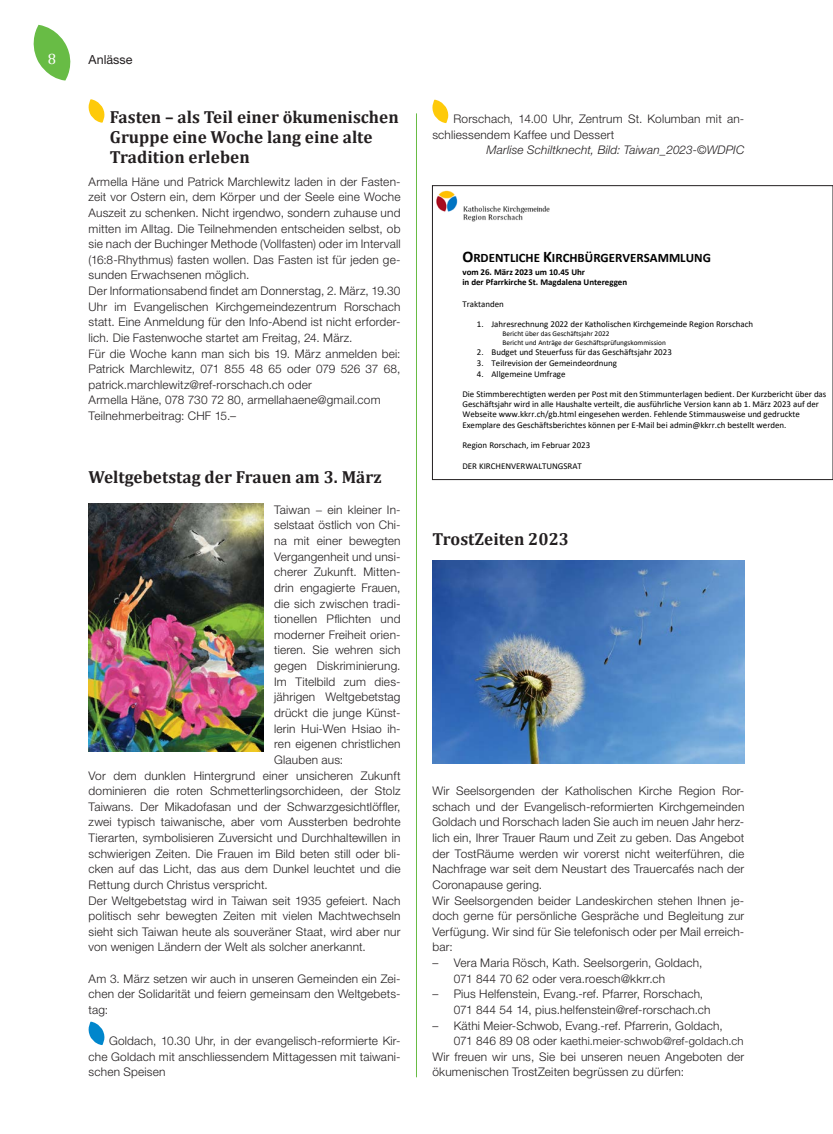
<style>
.page{position:relative;width:833px;height:1134px;background:#fff}
.page>*{position:absolute;margin:0;border:0;box-sizing:border-box;transform-origin:0 0}
.t1{font:700 17.5px/20px "Cambria";color:#231f20}
.t2{font:15px "Cambria";color:#fff}
.t3{font:700 12.88px "Calibri";color:#000}
.t4{font:12.5px "Helvetica Neue LT Std";color:#231f20}
.t5{font:300 11.88px/15.6px "Helvetica Neue LT Std";letter-spacing:.015em;color:#231f20}
.t6{font:italic 300 11.88px "Helvetica Neue LT Std";letter-spacing:.01em;color:#231f20}
.t7{font:300 11.25px "Helvetica Neue LT Std";letter-spacing:.015em;color:#231f20}
.t8{font:8.88px/10.2px "Calibri";color:#000}
.t9{font:700 8.88px/10.9px "Calibri";letter-spacing:-.005em;color:#000}
.t10{font:7.25px/8.9px "Calibri";color:#000}
.s1{font-size:16.25px}
.s2{font-size:11.88px}
</style>
<div class="page">
<svg style="left:33px;top:25px;width:38px;height:56px"></svg>
<svg style="left:88px;top:99px;width:17px;height:24px"></svg>
<svg style="left:88px;top:1021px;width:17px;height:24px"></svg>
<svg style="left:432px;top:100px;width:17px;height:23px"></svg>
<hr style="left:416px;top:113px;width:1px;height:964px;background:#68bc45">
<img style="left:436px;top:190px;width:114px;height:32px">
<div style="left:432px;top:185px;width:401px;height:295px;border:1px solid #231f20"></div>
<img style="left:89px;top:504px;width:174px;height:247px">
<img style="left:432px;top:560px;width:312px;height:204px">
<p class="t2" style="left:48px;top:50px;width:10px">8</p>
<p class="t4" style="left:89px;top:52px;width:45px">Anlässe</p>
<h1 class="t1" style="left:110px;top:106px;width:290px">Fasten – als Teil einer ökumenischen<br>Gruppe eine Woche lang eine alte<br>Tradition erleben</h1>
<p class="t5" style="left:89px;top:173px;width:313px">Armella Häne und Patrick Marchlewitz laden in der Fasten&shy;zeit vor Ostern ein, dem Körper und der Seele eine Woche Auszeit zu schenken. Nicht irgendwo, sondern zuhause und mitten im Alltag. Die Teilnehmenden entscheiden selbst, ob sie nach der Buchinger Methode (Vollfasten) oder im Intervall (16:8-Rhythmus) fasten wollen. Das Fasten ist für jeden ge&shy;sunden Erwachsenen möglich.<br>Der Informationsabend findet am Donnerstag, 2. März, 19.30<br>Uhr im Evangelischen Kirchgemeindezentrum Rorschach statt. Eine Anmeldung für den Info-Abend ist nicht erforder&shy;lich. Die Fastenwoche startet am Freitag, 24. März.<br>Für die Woche kann man sich bis 19. März anmelden bei:<br>Patrick Marchlewitz, 071 855 48 65 oder 079 526 37 68, patrick.marchlewitz@ref-rorschach.ch oder<br>Armella Häne, 078 730 72 80, armellahaene@gmail.com Teilnehmerbeitrag: CHF 15.–</p>
<h1 class="t1" style="left:89px;top:466px;width:294px">Weltgebetstag der Frauen am 3. März</h1>
<p class="t5" style="left:274px;top:501px;width:128px">Taiwan − ein kleiner In-</p>
<p class="t5" style="left:274px;top:517px;width:128px">selstaat östlich von Chi-</p>
<p class="t5" style="left:274px;top:533px;width:128px">na mit einer bewegten</p>
<p class="t5" style="left:274px;top:548px;width:128px">Vergangenheit und unsi-</p>
<p class="t5" style="left:274px;top:564px;width:128px">cherer Zukunft. Mitten-</p>
<p class="t5" style="left:274px;top:580px;width:128px">drin engagierte Frauen,</p>
<p class="t5" style="left:274px;top:595px;width:128px">die sich zwischen tradi-</p>
<p class="t5" style="left:274px;top:611px;width:128px">tionellen Pflichten und</p>
<p class="t5" style="left:274px;top:626px;width:128px">moderner Freiheit orien-</p>
<p class="t5" style="left:274px;top:642px;width:128px">tieren. Sie wehren sich</p>
<p class="t5" style="left:274px;top:658px;width:128px">gegen Diskriminierung.</p>
<p class="t5" style="left:274px;top:673px;width:128px">Im Titelbild zum dies-</p>
<p class="t5" style="left:274px;top:689px;width:128px">jährigen Weltgebetstag</p>
<p class="t5" style="left:274px;top:705px;width:128px">drückt die junge Künst-</p>
<p class="t5" style="left:274px;top:720px;width:128px">lerin Hui-Wen Hsiao ih-</p>
<p class="t5" style="left:274px;top:736px;width:128px">ren eigenen christlichen</p>
<p class="t5" style="left:274px;top:752px;width:71px">Glauben aus:</p>
<p class="t5" style="left:89px;top:767px;width:313px">Vor dem dunklen Hintergrund einer unsicheren Zukunft</p>
<p class="t5" style="left:89px;top:783px;width:313px">dominieren die roten Schmetterlingsorchideen, der Stolz</p>
<p class="t5" style="left:89px;top:798px;width:313px">Taiwans. Der Mikadofasan und der Schwarzgesichtlöffler,</p>
<p class="t5" style="left:89px;top:814px;width:313px">zwei typisch taiwanische, aber vom Aussterben bedrohte</p>
<p class="t5" style="left:89px;top:830px;width:313px">Tierarten, symbolisieren Zuversicht und Durchhaltewillen in</p>
<p class="t5" style="left:89px;top:845px;width:313px">schwierigen Zeiten. Die Frauen im Bild beten still oder bli-</p>
<p class="t5" style="left:89px;top:861px;width:313px">cken auf das Licht, das aus dem Dunkel leuchtet und die</p>
<p class="t5" style="left:89px;top:877px;width:181px">Rettung durch Christus verspricht.</p>
<p class="t5" style="left:89px;top:892px;width:313px">Der Weltgebetstag wird in Taiwan seit 1935 gefeiert. Nach</p>
<p class="t5" style="left:89px;top:908px;width:313px">politisch sehr bewegten Zeiten mit vielen Machtwechseln</p>
<p class="t5" style="left:89px;top:923px;width:313px">sieht sich Taiwan heute als souveräner Staat, wird aber nur</p>
<p class="t5" style="left:89px;top:939px;width:279px">von wenigen Ländern der Welt als solcher anerkannt.</p>
<p class="t5" style="left:89px;top:970px;width:313px;text-align:justify">Am 3. März setzen wir auch in unseren Gemeinden ein Zei&shy;chen der Solidarität und feiern gemeinsam den Weltgebets&shy;tag:</p>
<p class="t5" style="left:89px;top:1033px;width:313px;text-align:justify;text-indent:20px">Goldach, 10.30 Uhr, in der evangelisch-reformierte Kir&shy;che Goldach mit anschliessendem Mittagessen mit taiwani&shy;schen Speisen</p>
<p class="t5" style="left:432px;top:111px;width:313px;text-indent:21px">Rorschach, 14.00 Uhr, Zentrum St. Kolumban mit an&shy;schliessendem Kaffee und Dessert</p>
<p class="t6" style="left:486px;top:143px;width:259px">Marlise Schiltknecht, Bild: Taiwan_2023-©WDPIC</p>
<p class="t3" style="left:462px;top:248px;width:250px"><span class="s1">O</span>RDENTLICHE <span class="s1">K</span>IRCHBÜRGERVERSAMMLUNG</p>
<p class="t9" style="left:462px;top:266px;width:166px">vom 26. März 2023 um 10.45 Uhr<br>in der Pfarrkirche St. Magdalena Untereggen</p>
<p class="t8" style="left:462px;top:298px;width:43px">Traktanden</p>
<p class="t8" style="left:477px;top:318px;width:278px">1. Jahresrechnung 2022 der Katholischen Kirchgemeinde Region Rorschach</p>
<p class="t10" style="left:502px;top:329px;width:165px">Bericht über das Geschäftsjahr 2022<br>Bericht und Anträge der Geschäftsprüfungskommission</p>
<p class="t8" style="left:477px;top:347px;width:196px">2. Budget und Steuerfuss für das Geschäftsjahr 2023</p>
<p class="t8" style="left:477px;top:358px;width:142px">3. Teilrevision der Gemeindeordnung</p>
<p class="t8" style="left:477px;top:369px;width:90px">4. Allgemeine Umfrage</p>
<p class="t8" style="left:462px;top:389px;width:365px">Die Stimmberechtigten werden per Post mit den Stimmunterlagen bedient. Der Kurzbericht über das Geschäftsjahr wird in alle Haushalte verteilt, die ausführliche Version kann ab 1. März 2023 auf der Webseite www.kkrr.ch/gb.html eingesehen werden. Fehlende Stimmausweise und gedruckte Exemplare des Geschäftsberichtes können per E-Mail bei admin@kkrr.ch bestellt werden.</p>
<p class="t8" style="left:462px;top:440px;width:129px">Region Rorschach, im Februar 2023</p>
<p class="t8" style="left:462px;top:461px;width:121px">DER KIRCHENVERWALTUNGSRAT</p>
<h1 class="t1" style="left:432px;top:529px;width:138px">TrostZeiten 2023</h1>
<p class="t5" style="left:432px;top:783px;width:313px">Wir Seelsorgenden der Katholischen Kirche Region Ror&shy;schach und der Evangelisch-reformierten Kirchgemeinden Goldach und Rorschach laden Sie auch im neuen Jahr herz&shy;lich ein, Ihrer Trauer Raum und Zeit zu geben. Das Angebot der TostRäume werden wir vorerst nicht weiterführen, die Nachfrage war seit dem Neustart des Trauercafés nach der Coronapause gering.<br>Wir Seelsorgenden beider Landeskirchen stehen Ihnen je&shy;doch gerne für persönliche Gespräche und Begleitung zur Verfügung. Wir sind für Sie telefonisch oder per Mail erreich&shy;bar:</p>
<p class="t5" style="left:454px;top:955px;width:250px;text-indent:-21px">– Vera Maria Rösch, Kath. Seelsorgerin, Goldach,<br>071 844 70 62 oder vera.roesch@kkrr.ch</p>
<p class="t5" style="left:454px;top:986px;width:258px;text-indent:-21px">– Pius Helfenstein, Evang.-ref. Pfarrer, Rorschach,<br>071 844 54 14, pius.helfenstein@ref-rorschach.ch</p>
<p class="t5" style="left:432px;top:1017px;width:292px">– Käthi Meier-Schwob, Evang.-ref. Pfarrerin, Goldach,</p>
<p class="t7" style="left:454px;top:1034px;width:291px"><span class="s2">071 846 89 08 oder</span> kaethi.meier-schwob@ref-goldach.ch</p>
<p class="t5" style="left:432px;top:1048px;width:313px">Wir freuen wir uns, Sie bei unseren neuen Angeboten der ökumenischen TrostZeiten begrüssen zu dürfen:</p>
</div>
